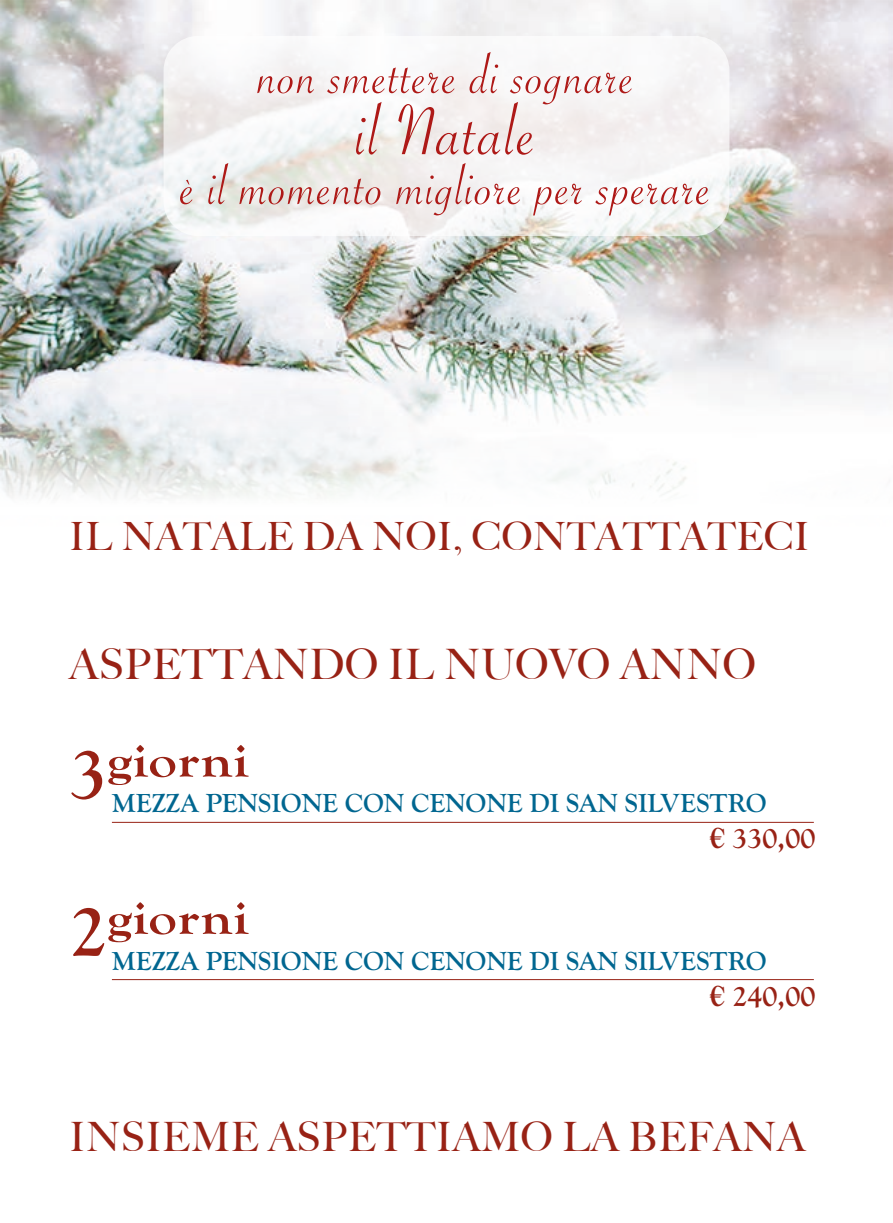
<style>
.page{position:relative;width:893px;height:1223px;background:#fff}
.page>*{position:absolute;margin:0;border:0;box-sizing:border-box;transform-origin:0 0}
.t1{font:75.9px "Savoye Let Plain";letter-spacing:.025em;color:#ae1917}
.t2{font:700 75px "Goudy Old Sty";color:#982215}
.t3{font:59.55px "Savoye Let Plain";letter-spacing:.025em;color:#ae1917}
.t4{font:700 48px "Goudy Old Sty";color:#982215;scale:1.2 1}
.t5{font:500 42px "Big Caslon";letter-spacing:.02em;color:#982215}
.t6{font:500 40.5px "Big Caslon";letter-spacing:.02em;color:#982215}
.t7{font:500 39px "Big Caslon";letter-spacing:.02em;color:#982215}
.t8{font:700 30px "Goudy Old Sty";color:#982215}
.t9{font:700 27px "Goudy Old Sty";color:#006690}
</style>
<div class="page">
<img style="left:0;top:0;width:893px;height:498px">
<svg style="left:164px;top:36px;width:565px;height:200px;fill:#f6f5f5"></svg>
<hr style="left:112px;top:979px;width:702px;height:1px;background:#982215">
<hr style="left:112px;top:821px;width:702px;height:1px;background:#982215">
<h3 class="t3" style="left:258px;top:36px;width:378px">non smettere di sognare</h3>
<h1 class="t1" style="left:356px;top:81px;width:182px">il Natale</h1>
<h3 class="t3" style="left:181px;top:147px;width:532px">è il momento migliore per sperare</h3>
<h3 class="t7" style="left:70px;top:504px;width:741px">IL NATALE DA NOI, CONTATTATECI</h3>
<h3 class="t5" style="left:70px;top:629px;width:688px">ASPETTANDO IL NUOVO ANNO</h3>
<h3 class="t4" style="left:107px;top:733px;width:119px">giorni</h3>
<h2 class="t2" style="left:70px;top:731px;width:39px">3</h2>
<p class="t9" style="left:112px;top:788px;width:656px">MEZZA PENSIONE CON CENONE DI SAN SILVESTRO</p>
<p class="t8" style="left:710px;top:821px;width:107px">€ 330,00</p>
<h3 class="t4" style="left:107px;top:891px;width:119px">giorni</h3>
<h2 class="t2" style="left:70px;top:888px;width:39px">2</h2>
<p class="t9" style="left:112px;top:945px;width:656px">MEZZA PENSIONE CON CENONE DI SAN SILVESTRO</p>
<p class="t8" style="left:710px;top:978px;width:107px">€ 240,00</p>
<h3 class="t6" style="left:70px;top:1102px;width:737px">INSIEME ASPETTIAMO LA BEFANA</h3>
</div>
